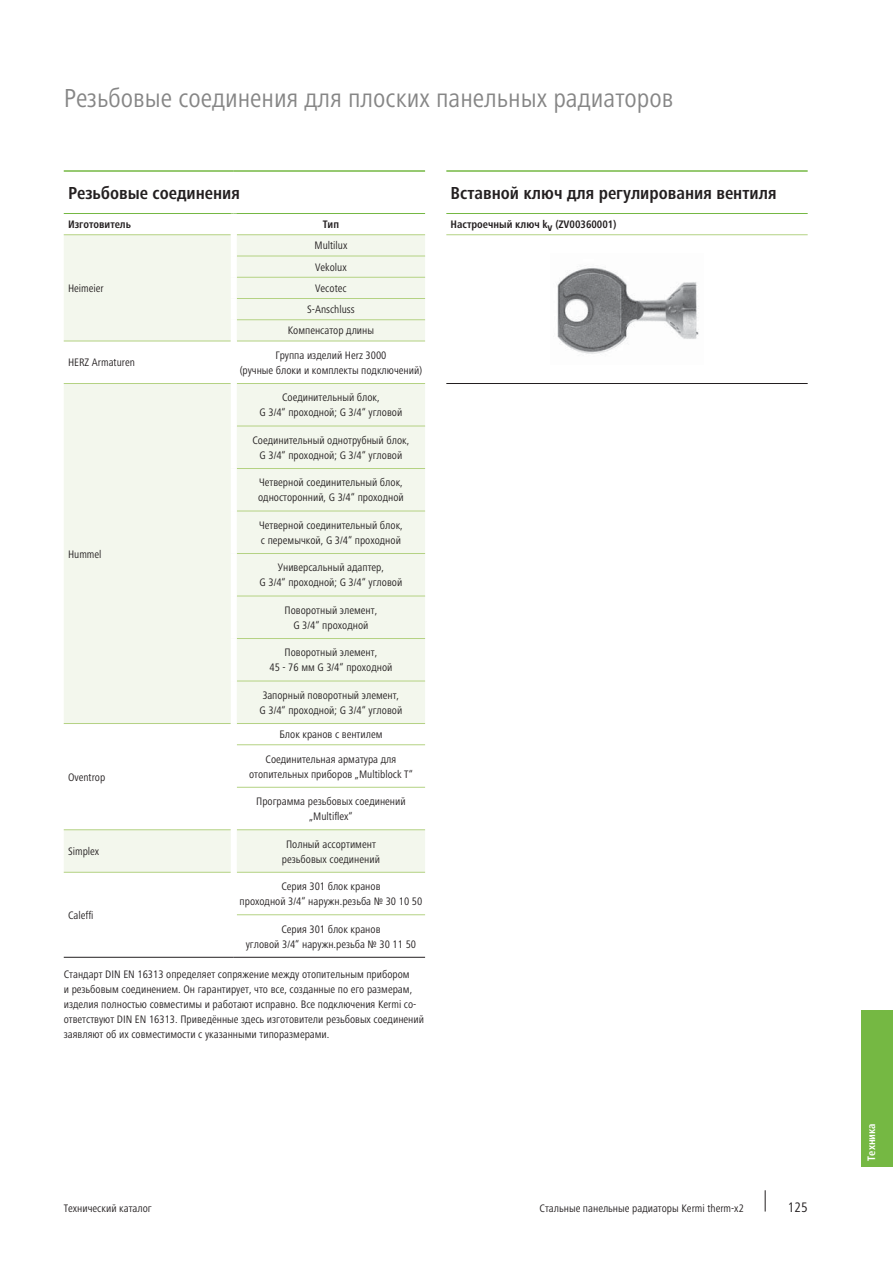
<style>
.page{position:relative;width:893px;height:1263px;background:#fff}
.page>*{position:absolute;margin:0;border:0;box-sizing:border-box;transform-origin:0 0}
.t1{font:condensed 27px "Frutiger Next LTW1 G";color:#868686}
.t2{font:700 condensed 18px "Frutiger Next LTW1 G";color:#231f20}
.t3{font:condensed 14.25px "Frutiger Next LTW1 G";color:#231f20}
.t4{font:condensed 11.25px/14.9px "Frutiger Next LTW1 G";color:#231f20;text-align:center}
.t5{font:700 condensed 11.25px "Frutiger Next LTW1 G";color:#231f20}
.t6{font:700 condensed 11.25px "Frutiger Next LTW1 G";color:#fff}
</style>
<div class="page">
<svg style="left:765px;top:1190px;width:1px;height:22px"></svg>
<div style="left:861px;top:1011px;width:32px;height:156px;background:#75b843"></div>
<svg style="left:64px;top:235px;width:361px;height:21px;background:#f1f6ea"></svg>
<svg style="left:64px;top:256px;width:361px;height:616px;fill:#f3f7ed"></svg>
<svg style="left:64px;top:342px;width:361px;height:41px"></svg>
<hr style="left:64px;top:170px;width:170px;height:2px;background:#75b843">
<hr style="left:234px;top:170px;width:191px;height:2px;background:#75b843">
<hr style="left:64px;top:213px;width:170px;height:1px;background:#75b843">
<hr style="left:234px;top:213px;width:191px;height:1px;background:#75b843">
<hr style="left:64px;top:234px;width:167px;height:1px;background:#b4d283">
<hr style="left:237px;top:234px;width:188px;height:1px;background:#b4d283">
<hr style="left:237px;top:256px;width:188px;height:1px;background:#b4d283">
<hr style="left:237px;top:277px;width:188px;height:1px;background:#b4d283">
<hr style="left:237px;top:298px;width:188px;height:1px;background:#b4d283">
<hr style="left:237px;top:319px;width:188px;height:1px;background:#b4d283">
<hr style="left:64px;top:341px;width:167px;height:1px;background:#b4d283">
<hr style="left:237px;top:341px;width:188px;height:1px;background:#b4d283">
<hr style="left:64px;top:383px;width:167px;height:1px;background:#b4d283">
<hr style="left:237px;top:383px;width:188px;height:1px;background:#b4d283">
<hr style="left:237px;top:426px;width:188px;height:1px;background:#b4d283">
<hr style="left:237px;top:468px;width:188px;height:1px;background:#b4d283">
<hr style="left:237px;top:511px;width:188px;height:1px;background:#b4d283">
<hr style="left:237px;top:553px;width:188px;height:1px;background:#b4d283">
<hr style="left:237px;top:596px;width:188px;height:1px;background:#b4d283">
<hr style="left:237px;top:638px;width:188px;height:1px;background:#b4d283">
<hr style="left:237px;top:681px;width:188px;height:1px;background:#b4d283">
<hr style="left:237px;top:744px;width:188px;height:1px;background:#b4d283">
<hr style="left:237px;top:787px;width:188px;height:1px;background:#b4d283">
<hr style="left:64px;top:872px;width:167px;height:1px;background:#b4d283">
<hr style="left:237px;top:872px;width:188px;height:1px;background:#b4d283">
<hr style="left:237px;top:914px;width:188px;height:1px;background:#b4d283">
<div style="left:231px;top:235px;width:6px;height:21px;background:#fff"></div>
<div style="left:231px;top:256px;width:6px;height:21px;background:#fff"></div>
<div style="left:231px;top:277px;width:6px;height:22px;background:#fff"></div>
<div style="left:231px;top:299px;width:6px;height:21px;background:#fff"></div>
<div style="left:231px;top:320px;width:6px;height:21px;background:#fff"></div>
<div style="left:231px;top:341px;width:6px;height:43px;background:#fff"></div>
<div style="left:231px;top:384px;width:6px;height:42px;background:#fff"></div>
<div style="left:231px;top:426px;width:6px;height:43px;background:#fff"></div>
<div style="left:231px;top:469px;width:6px;height:42px;background:#fff"></div>
<div style="left:231px;top:511px;width:6px;height:43px;background:#fff"></div>
<div style="left:231px;top:554px;width:6px;height:42px;background:#fff"></div>
<div style="left:231px;top:596px;width:6px;height:43px;background:#fff"></div>
<div style="left:231px;top:639px;width:6px;height:42px;background:#fff"></div>
<hr style="left:64px;top:957px;width:170px;height:1px;background:#231f20">
<hr style="left:234px;top:957px;width:191px;height:1px;background:#231f20">
<hr style="left:64px;top:723px;width:167px;height:1px;background:#b4d283">
<hr style="left:64px;top:829px;width:167px;height:1px;background:#b4d283">
<hr style="left:237px;top:723px;width:188px;height:1px;background:#b4d283">
<hr style="left:237px;top:829px;width:188px;height:1px;background:#b4d283">
<div style="left:231px;top:681px;width:6px;height:43px;background:#fff"></div>
<div style="left:231px;top:724px;width:6px;height:21px;background:#fff"></div>
<div style="left:231px;top:745px;width:6px;height:42px;background:#fff"></div>
<div style="left:231px;top:787px;width:6px;height:43px;background:#fff"></div>
<div style="left:231px;top:830px;width:6px;height:42px;background:#fff"></div>
<hr style="left:446px;top:213px;width:362px;height:1px;background:#75b843">
<hr style="left:446px;top:170px;width:362px;height:2px;background:#75b843">
<hr style="left:446px;top:234px;width:362px;height:1px;background:#b4d283">
<hr style="left:446px;top:383px;width:362px;height:1px;background:#231f20">
<img style="left:557px;top:267px;width:142px;height:87px">
<h1 class="t1" style="left:64px;top:86px;width:611px">Резьбовые соединения для плоских панельных радиаторов</h1>
<h2 class="t2" style="left:68px;top:182px;width:174px">Резьбовые соединения</h2>
<p class="t5" style="left:68px;top:218px;width:64px">Изгото витель</p>
<p class="t5" style="left:323px;top:218px;width:18px">Тип</p>
<p class="t4" style="left:68px;top:282px;width:37px">Heimeier</p>
<p class="t4" style="left:288px;top:236px;width:88px;line-height:21.3px">Multilux<br>Vekolux<br>Vecotec<br>S-Anschluss<br>Компенсатор длины</p>
<p class="t4" style="left:68px;top:356px;width:68px">HERZ Armaturen</p>
<p class="t4" style="left:240px;top:349px;width:184px">Группа изделий Herz 3000<br>(ручные блоки и комплекты подключений)</p>
<p class="t4" style="left:68px;top:547px;width:35px">Hummel</p>
<p class="t4" style="left:68px;top:770px;width:39px">Oventrop</p>
<p class="t4" style="left:260px;top:391px;width:144px">Соединительный блок,<br>G 3/4“ проходной; G 3/4“ угловой</p>
<p class="t4" style="left:252px;top:434px;width:158px">Соединительный однотрубный блок,<br>G 3/4“ проходной; G 3/4“ угловой</p>
<p class="t4" style="left:258px;top:476px;width:147px;text-align:left">Четверной соединительный блок, односторонний, G 3/4“ проходной</p>
<p class="t4" style="left:259px;top:519px;width:145px;text-align:left">Четверной соединительный блок, с перемычкой, G 3/4“ проходной</p>
<p class="t4" style="left:260px;top:561px;width:144px">Универсальный адаптер,<br>G 3/4“ проходной; G 3/4“ угловой</p>
<p class="t4" style="left:285px;top:604px;width:94px">Поворотный элемент,<br>G 3/4“ проходной</p>
<p class="t4" style="left:269px;top:646px;width:124px">Поворотный элемент,<br>45 - 76 мм G 3/4“ проходной</p>
<p class="t4" style="left:260px;top:689px;width:144px;text-align:left">Запорный поворотный элемент,<br>G 3/4“ проходной; G 3/4“ угловой</p>
<p class="t4" style="left:266px;top:723px;width:132px;line-height:24.5px">Блок кранов с вентилем<br>Соединительная арматура для</p>
<p class="t4" style="left:249px;top:767px;width:165px">отопительных приборов „Multiblock T“</p>
<p class="t4" style="left:256px;top:795px;width:151px">Программа резьбовых соединений „Multiflex“</p>
<p class="t4" style="left:68px;top:845px;width:33px">Simplex</p>
<p class="t4" style="left:282px;top:837px;width:99px">Полный ассортимент резьбовых соединений</p>
<p class="t4" style="left:240px;top:880px;width:184px">Серия 301 блок кранов<br>проходной 3/4“ наружн.резьба № 30 10 50</p>
<p class="t4" style="left:246px;top:922px;width:172px">Серия 301 блок кранов<br>угловой 3/4“ наружн.резьба № 30 11 50</p>
<p class="t4" style="left:64px;top:968px;width:362px;text-align:left">Стандарт DIN EN 16313 определяет сопряжение между отопительным прибором<br>и резьбовым соединением. Он гарантирует, что все, созданные по его размерам, изделия полностью совместимы и работают исправно. Все подключения Kermi со&shy;ответствуют DIN EN 16313. Приведённые здесь изготовители резьбовых соединений заявляют об их совместимости с указанными типоразмерами.</p>
<p class="t4" style="left:68px;top:909px;width:27px">Caleffi</p>
<h2 class="t2" style="left:451px;top:182px;width:327px">Вставной ключ для регулирования вентиля</h2>
<p class="t5" style="left:451px;top:218px;width:167px">Настроечный ключ kv (ZV00360001)</p>
<p class="t4" style="left:64px;top:1201px;width:90px">Технический каталог</p>
<p class="t4" style="left:539px;top:1201px;width:206px">Стальные панельные радиаторы Kermi therm-x2</p>
<p class="t3" style="left:788px;top:1201px;width:21px">125</p>
<p class="t6" style="left:865px;top:1161px;width:39px;rotate:-90deg">Техника</p>
</div>
